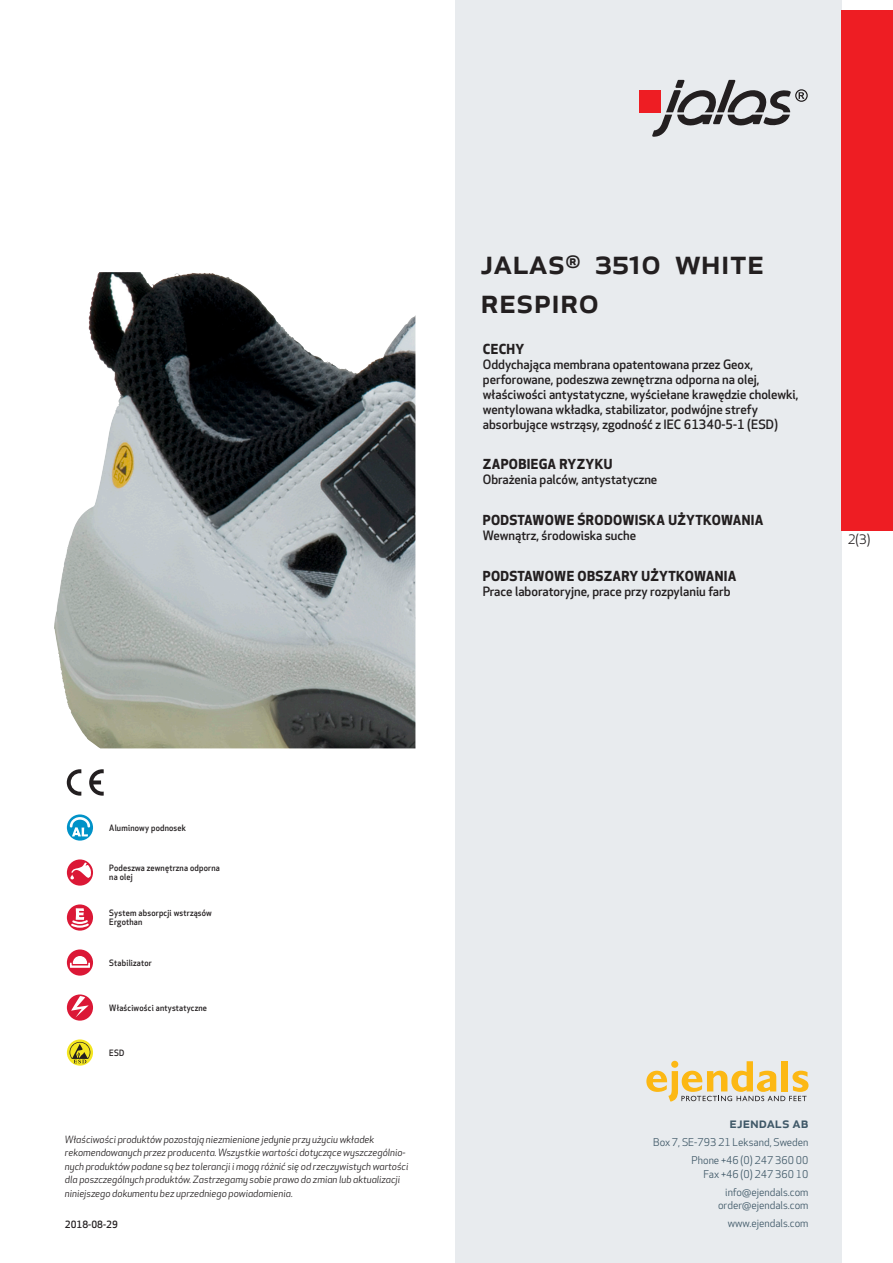
<style>
.page{position:relative;width:893px;height:1263px;background:#fff}
.page>*{position:absolute;margin:0;border:0;box-sizing:border-box;transform-origin:0 0}
.prodname{font:500 34.5px/39px "Apex New";color:#231f20}
.t1{font:500 15px "Apex New";color:#405968}
.Funktion_body{font:700 13.5px "Apex New";letter-spacing:.025em;color:#231f20}
.t2{font:12.75px "Apex New";color:#231f20}
.Funktion_body-2{font:500 12.6px/15px "Apex New";color:#231f20}
.t3{font:10.5px/18px "Apex New";color:#405968;text-align:right}
.t4{font:italic 9.75px/13.5px "Apex New";color:#231f20}
.Sidfot_datum{font:500 9.75px "Apex New";color:#231f20}
.Artikel{font:500 8.55px/9px "Apex New";letter-spacing:.025em;color:#231f20;scale:.95 1}
</style>
<div class="page">
<div style="left:455px;top:0;width:387px;height:1263px;background:#e8ebee"></div>
<svg style="left:646px;top:1061px;width:162px;height:40px"></svg>
<div style="left:842px;top:11px;width:51px;height:520px;background:#ee1d23"></div>
<div style="left:639px;top:90px;width:22px;height:22px;background:#ee1d23"></div>
<svg style="left:652px;top:80px;width:156px;height:57px"></svg>
<svg style="left:67px;top:814px;width:26px;height:27px"></svg>
<svg style="left:70px;top:817px;width:20px;height:19px"></svg>
<svg style="left:67px;top:859px;width:26px;height:27px"></svg>
<svg style="left:70px;top:862px;width:21px;height:17px"></svg>
<svg style="left:67px;top:904px;width:26px;height:27px"></svg>
<svg style="left:69px;top:908px;width:22px;height:21px"></svg>
<div style="left:67px;top:949px;width:26px;height:27px;background:#db1836;border-radius:50%"></div>
<svg style="left:70px;top:956px;width:20px;height:12px"></svg>
<svg style="left:67px;top:994px;width:26px;height:27px"></svg>
<svg style="left:71px;top:996px;width:18px;height:21px"></svg>
<svg style="left:67px;top:1039px;width:26px;height:26px"></svg>
<svg style="left:70px;top:1042px;width:20px;height:21px"></svg>
<svg style="left:89px;top:769px;width:15px;height:27px"></svg>
<svg style="left:67px;top:769px;width:14px;height:27px"></svg>
<img style="left:54px;top:272px;width:361px;height:476px">
<p class="prodname" style="left:480px;top:241px;width:285px">JALAS<sup>®</sup> 3510 White<br>Respiro</p>
<p class="Funktion_body" style="left:483px;top:339px;width:43px">CECHY</p>
<p class="Funktion_body-2" style="left:483px;top:356px;width:317px">Oddychająca membrana opatentowana przez Geox, perforowane, podeszwa zewnętrzna odporna na olej, właściwości antystatyczne, wyściełane krawędzie cholewki, wentylowana wkładka, stabilizator, podwójne strefy absorbujące wstrząsy, zgodność z IEC 61340-5-1 (ESD)</p>
<p class="Funktion_body" style="left:483px;top:455px;width:131px">ZAPOBIEGA RYZYKU</p>
<p class="Funktion_body-2" style="left:483px;top:472px;width:176px">Obrażenia palców, antystatyczne</p>
<p class="Funktion_body" style="left:483px;top:510px;width:282px">PODSTAWOWE ŚRODOWISKA UŻYTKOWANIA</p>
<p class="Funktion_body-2" style="left:483px;top:528px;width:155px">Wewnątrz, środowiska suche</p>
<p class="Funktion_body" style="left:483px;top:566px;width:255px">PODSTAWOWE OBSZARY UŻYTKOWANIA</p>
<p class="Funktion_body-2" style="left:483px;top:583px;width:249px">Prace laboratoryjne, prace przy rozpylaniu farb</p>
<p class="t2" style="left:848px;top:531px;width:24px">2(3)</p>
<p class="Artikel" style="left:109px;top:823px;width:82px">Aluminowy podnosek</p>
<p class="Artikel" style="left:109px;top:864px;width:118px">Podeszwa zewnętrzna odporna na olej</p>
<p class="Artikel" style="left:109px;top:909px;width:109px">System absorpcji wstrząsów<br>Ergothan</p>
<p class="Artikel" style="left:109px;top:958px;width:46px">Stabilizator</p>
<p class="Artikel" style="left:109px;top:1003px;width:104px">Właściwości antystatyczne</p>
<p class="Artikel" style="left:109px;top:1048px;width:17px">ESD</p>
<p class="t4" style="left:65px;top:1132px;width:345px">Właściwości produktów pozostają niezmienione jedynie przy użyciu wkładek rekomendowanych przez producenta. Wszystkie wartości dotyczące wyszczególnio&shy;nych produktów podane są bez tolerancji i mogą różnić się od rzeczywistych wartości dla poszczególnych produktów. Zastrzegamy sobie prawo do zmian lub aktualizacji niniejszego dokumentu bez uprzedniego powiadomienia.</p>
<p class="Sidfot_datum" style="left:65px;top:1218px;width:54px">2018-08-29</p>
<h2 class="t1" style="left:729px;top:1113px;width:80px">ejendals ab</h2>
<p class="t3" style="left:653px;top:1133px;width:157px">Box 7, SE-793 21 Leksand, Sweden<br>Phone +46 (0) 247 360 00</p>
<p class="t3" style="left:703px;top:1165px;width:107px">Fax +46 (0) 247 360 10 info@ejendals.com</p>
<p class="t3" style="left:718px;top:1196px;width:92px">order@ejendals.com</p>
<p class="t3" style="left:728px;top:1215px;width:82px">www.ejendals.com</p>
</div>
